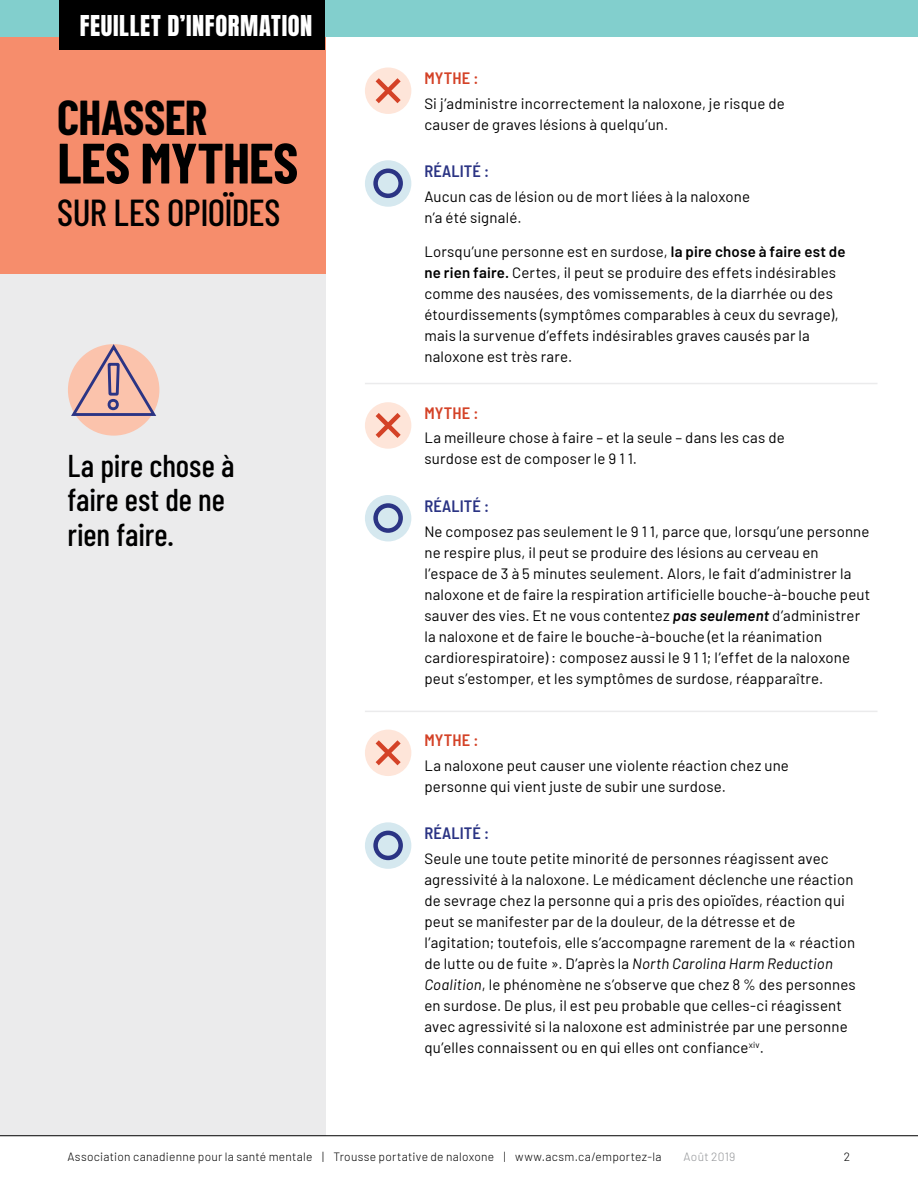
<style>
.page{position:relative;width:918px;height:1188px;background:#fff}
.page>*{position:absolute;margin:0;border:0;box-sizing:border-box;transform-origin:0 0}
.t1{font:700 56.85px "Barlow Condensed";letter-spacing:-.01em;color:#000}
.t2{font:700 47.85px "Barlow Condensed";letter-spacing:-.015em;color:#000}
.t3{font:500 37.5px "Barlow Condensed";letter-spacing:-.02em;color:#000}
.t4{font:500 31.5px/34.5px "Barlow Condensed";letter-spacing:-.005em;color:#000}
.t5{font:24.45px "Anton";letter-spacing:.025em;color:#fff}
.t6{font:600 semi-condensed 16.5px "Barlow";letter-spacing:.01em;color:#2b3484}
.t7{font:600 semi-condensed 16.5px "Barlow";letter-spacing:.005em;color:#d44227}
.t8{font:15px/21px "Barlow";letter-spacing:.01em;color:#000}
.t9{font:300 12px "Barlow";letter-spacing:.025em;color:#000}
.t10{font:300 12px "Barlow";letter-spacing:.02em;color:#939598}
.s1{font-weight:600}
.s2{font-weight:600;font-style:italic}
.s3{font-style:italic}
</style>
<div class="page">
<div style="left:0;top:146px;width:325px;height:989px;background:#ebebec"></div>
<div style="left:0;top:0;width:325px;height:274px;background:#f68d6c"></div>
<div style="left:0;top:0;width:918px;height:37px;background:#82cfcd"></div>
<div style="left:365px;top:67px;width:46px;height:47px;background:#fee5d9;border-radius:50%"></div>
<svg style="left:371px;top:73px;width:34px;height:31px"></svg>
<div style="left:365px;top:730px;width:46px;height:46px;background:#fee5d9;border-radius:50%"></div>
<svg style="left:371px;top:736px;width:34px;height:30px"></svg>
<div style="left:365px;top:402px;width:46px;height:47px;background:#fee5d9;border-radius:50%"></div>
<svg style="left:371px;top:408px;width:30px;height:35px"></svg>
<div style="left:365px;top:160px;width:46px;height:47px;background:#d5e8ef;border-radius:50%"></div>
<div style="left:373px;top:169px;width:30px;height:29px;border:4px solid #2b3484;border-radius:50%"></div>
<div style="left:365px;top:822px;width:46px;height:47px;background:#d5e8ef;border-radius:50%"></div>
<div style="left:373px;top:831px;width:30px;height:29px;border:4px solid #2b3484;border-radius:50%"></div>
<div style="left:365px;top:495px;width:46px;height:46px;background:#d5e8ef;border-radius:50%"></div>
<div style="left:373px;top:503px;width:30px;height:30px;border:4px solid #2b3484;border-radius:50%"></div>
<hr style="left:365px;top:383px;width:513px;height:1px;background:#ebebec">
<hr style="left:365px;top:711px;width:513px;height:1px;background:#ebebec">
<div style="left:68px;top:344px;width:91px;height:92px;background:#fbc3ac;border-radius:50%"></div>
<svg style="left:69px;top:344px;width:90px;height:73px"></svg>
<hr style="left:0;top:1135px;width:918px;height:1px;background:#000">
<div style="left:59px;top:0;width:266px;height:50px;background:#000"></div>
<h3 class="t5" style="left:80px;top:13px;width:234px">FEUILLET D’INFORMATION</h3>
<h2 class="t2" style="left:57px;top:84px;width:152px">CHASSER</h2>
<h1 class="t1" style="left:57px;top:123px;width:243px">LES MYTHES</h1>
<h3 class="t3" style="left:57px;top:185px;width:225px">SUR LES OPIOÏDES</h3>
<h3 class="t4" style="left:68px;top:446px;width:168px">La pire chose à faire est de ne rien faire.</h3>
<p class="t7" style="left:424px;top:66px;width:56px">MYTHE :</p>
<p class="t8" style="left:424px;top:92px;width:362px">Si j’administre incorrectement la naloxone, je risque de causer de graves lésions à quelqu’un.</p>
<p class="t6" style="left:424px;top:159px;width:66px">RÉALITÉ :</p>
<p class="t8" style="left:424px;top:185px;width:327px">Aucun cas de lésion ou de mort liées à la naloxone n’a été signalé.</p>
<p class="t8" style="left:424px;top:240px;width:423px">Lorsqu’une personne est en surdose, <span class="s1">la pire chose à faire est de ne rien faire.</span> Certes, il peut se produire des effets indésirables comme des nausées, des vomissements, de la diarrhée ou des étourdissements (symptômes comparables à ceux du sevrage), mais la survenue d’effets indésirables graves causés par la naloxone est très rare.</p>
<p class="t7" style="left:424px;top:401px;width:56px">MYTHE :</p>
<p class="t8" style="left:424px;top:426px;width:362px">La meilleure chose à faire – et la seule – dans les cas de surdose est de composer le 9 1 1.</p>
<p class="t6" style="left:424px;top:494px;width:66px">RÉALITÉ :</p>
<p class="t8" style="left:424px;top:520px;width:447px">Ne composez pas seulement le 9 1 1, parce que, lorsqu’une personne ne respire plus, il peut se produire des lésions au cerveau en l’espace de 3 à 5 minutes seulement. Alors, le fait d’administrer la naloxone et de faire la respiration artificielle bouche-à-bouche peut sauver des vies. Et ne vous contentez <span class="s2">pas seulement</span> d’administrer la naloxone et de faire le bouche-à-bouche (et la réanimation cardiorespiratoire) : composez aussi le 9 1 1; l’effet de la naloxone peut s’estomper, et les symptômes de surdose, réapparaître.</p>
<p class="t7" style="left:424px;top:728px;width:56px">MYTHE :</p>
<p class="t8" style="left:424px;top:754px;width:366px">La naloxone peut causer une violente réaction chez une personne qui vient juste de subir une surdose.</p>
<p class="t6" style="left:424px;top:821px;width:66px">RÉALITÉ :</p>
<p class="t8" style="left:424px;top:847px;width:433px">Seule une toute petite minorité de personnes réagissent avec agressivité à la naloxone. Le médicament déclenche une réaction de sevrage chez la personne qui a pris des opioïdes, réaction qui peut se manifester par de la douleur, de la détresse et de l’agitation; toutefois, elle s’accompagne rarement de la « réaction de lutte ou de fuite ». D’après la <span class="s3">North Carolina Harm Reduction Coalition</span>, le phénomène ne s’observe que chez 8 % des personnes en surdose. De plus, il est peu probable que celles-ci réagissent avec agressivité si la naloxone est administrée par une personne qu’elles connaissent ou en qui elles ont confiance<sup>xiv</sup>.</p>
<p class="t9" style="left:68px;top:1148px;width:596px">Association canadienne pour la santé mentale | Trousse portative de naloxone | www.acsm.ca/emportez-la</p>
<p class="t10" style="left:684px;top:1148px;width:53px">Août 2019</p>
<p class="t9" style="left:844px;top:1148px;width:8px">2</p>
</div>
